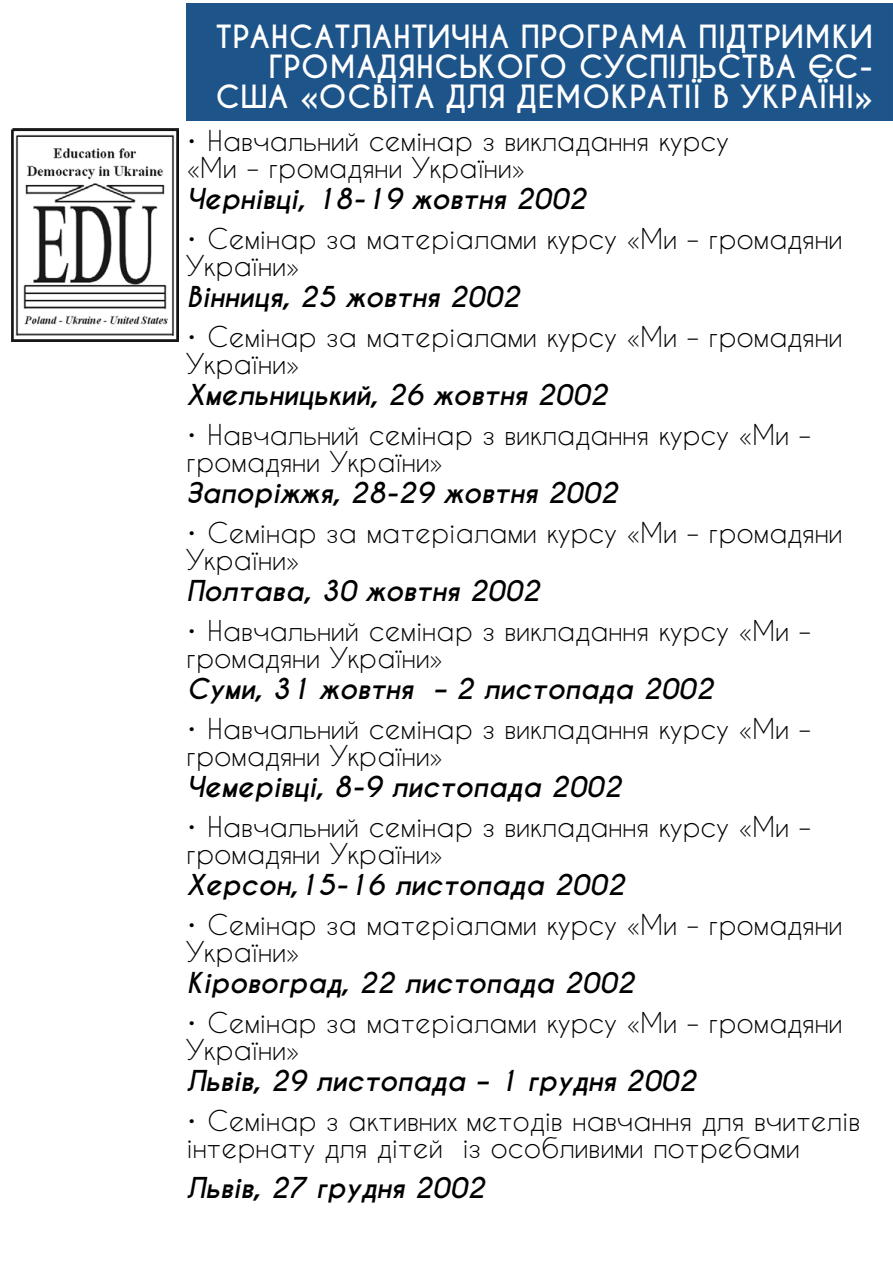
<style>
.page{position:relative;width:893px;height:1263px;background:#fff}
.page>*{position:absolute;margin:0;border:0;box-sizing:border-box;transform-origin:0 0}
.t1{font:700 30px/30px "Caviar Dreams";letter-spacing:.025em;color:#fff;text-align:right}
.t2{font:27px/27px "Caviar Dreams";letter-spacing:.02em;color:#000}
.t3{font:italic 700 27px "Caviar Dreams";letter-spacing:.02em;color:#000}
</style>
<div class="page">
<div style="left:187px;top:3px;width:706px;height:117px;background:#1d548a"></div>
<img style="left:11px;top:128px;width:167px;height:213px">
<p class="t1" style="left:216px;top:22px;width:658px">ТРАНСАТЛАНТИЧНА ПРОГРАМА ПІДТРИМКИ<br>ГРОМАДЯНСЬКОГО СУСПІЛЬСТВА ЄС-<br>США «ОСВІТА ДЛЯ ДЕМОКРАТІЇ В УКРАЇНІ»</p>
<p class="t2" style="left:187px;top:127px;width:543px">• Навчальний семінар з викладання курсу «Ми – громадяни України»</p>
<p class="t3" style="left:187px;top:183px;width:401px">Чернівці, 18-19 жовтня 2002</p>
<p class="t2" style="left:187px;top:225px;width:657px">• Семінар за матеріалами курсу «Ми – громадяни<br>України»</p>
<p class="t3" style="left:187px;top:281px;width:334px">Вінниця, 25 жовтня 2002</p>
<p class="t2" style="left:187px;top:322px;width:657px">• Семінар за матеріалами курсу «Ми – громадяни<br>України»</p>
<p class="t3" style="left:187px;top:378px;width:422px">Хмельницький, 26 жовтня 2002</p>
<p class="t2" style="left:187px;top:420px;width:625px">• Навчальний семінар з викладання курсу «Ми – громадяни України»</p>
<p class="t3" style="left:187px;top:476px;width:433px">Запоріжжя, 28-29 жовтня 2002</p>
<p class="t2" style="left:187px;top:518px;width:657px">• Семінар за матеріалами курсу «Ми – громадяни<br>України»</p>
<p class="t3" style="left:187px;top:574px;width:355px">Полтава, 30 жовтня 2002</p>
<p class="t2" style="left:187px;top:616px;width:625px">• Навчальний семінар з викладання курсу «Ми – громадяни України»</p>
<p class="t3" style="left:187px;top:672px;width:528px">Суми, 31 жовтня – 2 листопада 2002</p>
<p class="t2" style="left:187px;top:714px;width:625px">• Навчальний семінар з викладання курсу «Ми – громадяни України»</p>
<p class="t3" style="left:187px;top:770px;width:436px">Чемерівці, 8-9 листопада 2002</p>
<p class="t2" style="left:187px;top:812px;width:625px">• Навчальний семінар з викладання курсу «Ми – громадяни України»</p>
<p class="t3" style="left:187px;top:868px;width:439px">Херсон,15-16 листопада 2002</p>
<p class="t2" style="left:187px;top:910px;width:657px">• Семінар за матеріалами курсу «Ми – громадяни<br>України»</p>
<p class="t3" style="left:187px;top:966px;width:449px">Кіровоград, 22 листопада 2002</p>
<p class="t2" style="left:187px;top:1008px;width:657px">• Семінар за матеріалами курсу «Ми – громадяни<br>України»</p>
<p class="t3" style="left:187px;top:1064px;width:511px">Львів, 29 листопада – 1 грудня 2002</p>
<p class="t2" style="left:187px;top:1106px;width:675px">• Семінар з активних методів навчання для вчителів інтернату для дітей із особливими потребами</p>
<p class="t3" style="left:187px;top:1171px;width:299px">Львів, 27 грудня 2002</p>
</div>
